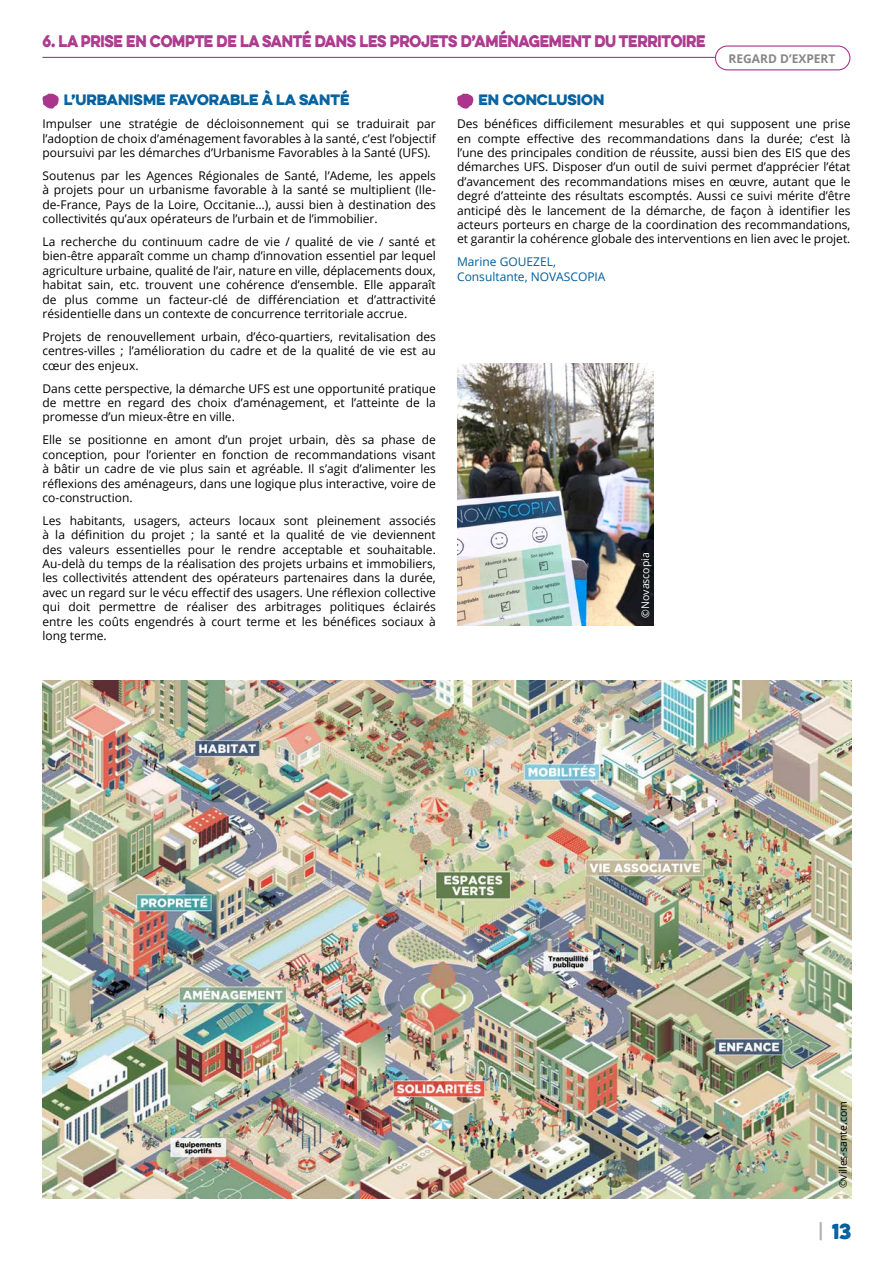
<style>
.page{position:relative;width:893px;height:1263px;background:#fff}
.page>*{position:absolute;margin:0;border:0;box-sizing:border-box;transform-origin:0 0}
.t1{font:700 19.5px "Eveleth Dot";color:#005e9d}
.Texte_courant{font:700 15px "Eveleth Dot";letter-spacing:-.02em;color:#ab358b;scale:.9 1}
.Sous-titres_bleu{font:700 13.5px "Eveleth Dot";color:#005e9d}
.Texte_courant-2{font:12px/14.4px "Open Sans";color:#000;text-align:justify}
.Texte_courant-3{font:12px/14.4px "Open Sans";color:#005e9d}
.Texte_courant-4{font:700 12px "Open Sans";color:#878787}
.Texte_courant-5{font:10.5px "Open Sans";color:#000}
.Texte_courant-6{font:10.5px "Open Sans";color:#fff}
</style>
<div class="page">
<svg style="left:42px;top:93px;width:17px;height:16px"></svg>
<svg style="left:457px;top:93px;width:17px;height:16px"></svg>
<hr style="left:43px;top:57px;width:678px;height:1px;background:#ab358b">
<div style="left:715px;top:46px;width:135px;height:24px;background:#fff;border-radius:12px"></div>
<div style="left:715px;top:45px;width:135px;height:25px;border:1px solid #ab358b;border-radius:12px"></div>
<img style="left:457px;top:364px;width:197px;height:261px">
<img style="left:43px;top:680px;width:808px;height:518px">
<p class="Texte_courant" style="left:43px;top:30px;width:738px">6. LA PRISE EN COMPTE DE LA SANTÉ DANS LES PROJETS D’AMÉNAGEMENT DU TERRITOIRE</p>
<p class="Texte_courant-4" style="left:729px;top:50px;width:108px">REGARD D’EXPERT</p>
<p class="Sous-titres_bleu" style="left:64px;top:90px;width:287px">L’URBANISME FAVORABLE À LA SANTÉ</p>
<p class="Texte_courant-2" style="left:43px;top:116px;width:395px">Impulser une stratégie de décloisonnement qui se traduirait par l’adoption de choix d’aménagement favorables à la santé, c’est l’objectif poursuivi par les démarches d’Urbanisme Favorables à la Santé (UFS).</p>
<p class="Texte_courant-2" style="left:43px;top:168px;width:395px">Soutenus par les Agences Régionales de Santé, l’Ademe, les appels à projets pour un urbanisme favorable à la santé se multiplient (Ile&shy;de-France, Pays de la Loire, Occitanie…), aussi bien à destination des collectivités qu’aux opérateurs de l’urbain et de l’immobilier.</p>
<p class="Texte_courant-2" style="left:43px;top:234px;width:395px">La recherche du continuum cadre de vie / qualité de vie / santé et bien-être apparaît comme un champ d’innovation essentiel par lequel agriculture urbaine, qualité de l’air, nature en ville, déplacements doux, habitat sain, etc. trouvent une cohérence d’ensemble. Elle apparaît de plus comme un facteur-clé de différenciation et d’attractivité résidentielle dans un contexte de concurrence territoriale accrue.</p>
<p class="Texte_courant-2" style="left:43px;top:329px;width:395px">Projets de renouvellement urbain, d’éco-quartiers, revitalisation des centres-villes ; l’amélioration du cadre et de la qualité de vie est au cœur des enjeux.</p>
<p class="Texte_courant-2" style="left:43px;top:381px;width:395px">Dans cette perspective, la démarche UFS est une opportunité pratique de mettre en regard des choix d’aménagement, et l’atteinte de la promesse d’un mieux-être en ville.</p>
<p class="Texte_courant-2" style="left:43px;top:432px;width:395px">Elle se positionne en amont d’un projet urbain, dès sa phase de conception, pour l’orienter en fonction de recommandations visant à bâtir un cadre de vie plus sain et agréable. Il s’agit d’alimenter les réflexions des aménageurs, dans une logique plus interactive, voire de co-construction.</p>
<p class="Texte_courant-2" style="left:43px;top:513px;width:395px">Les habitants, usagers, acteurs locaux sont pleinement associés à la définition du projet ; la santé et la qualité de vie deviennent des valeurs essentielles pour le rendre acceptable et souhaitable.<br>Au-delà du temps de la réalisation des projets urbains et immobiliers, les collectivités attendent des opérateurs partenaires dans la durée, avec un regard sur le vécu effectif des usagers. Une réflexion collective qui doit permettre de réaliser des arbitrages politiques éclairés entre les coûts engendrés à court terme et les bénéfices sociaux à long terme.</p>
<p class="Sous-titres_bleu" style="left:478px;top:90px;width:127px">EN CONCLUSION</p>
<p class="Texte_courant-2" style="left:457px;top:116px;width:395px">Des bénéfices difficilement mesurables et qui supposent une prise en compte effective des recommandations dans la durée; c’est là l’une des principales condition de réussite, aussi bien des EIS que des démarches UFS. Disposer d’un outil de suivi permet d’apprécier l’état d’avancement des recommandations mises en œuvre, autant que le degré d’atteinte des résultats escomptés. Aussi ce suivi mérite d’être anticipé dès le lancement de la démarche, de façon à identifier les acteurs porteurs en charge de la coordination des recommandations, et garantir la cohérence globale des interventions en lien avec le projet.</p>
<p class="Texte_courant-3" style="left:457px;top:254px;width:150px">Marine GOUEZEL,<br>Consultante, NOVASCOPIA</p>
<p class="Texte_courant-6" style="left:638px;top:618px;width:67px;rotate:-90deg">©Novascopia</p>
<p class="Texte_courant-5" style="left:836px;top:1188px;width:89px;rotate:-90deg">©villes-sante.com</p>
<h1 class="t1" style="left:815px;top:1217px;width:38px"><sup>|</sup> 13</h1>
</div>
